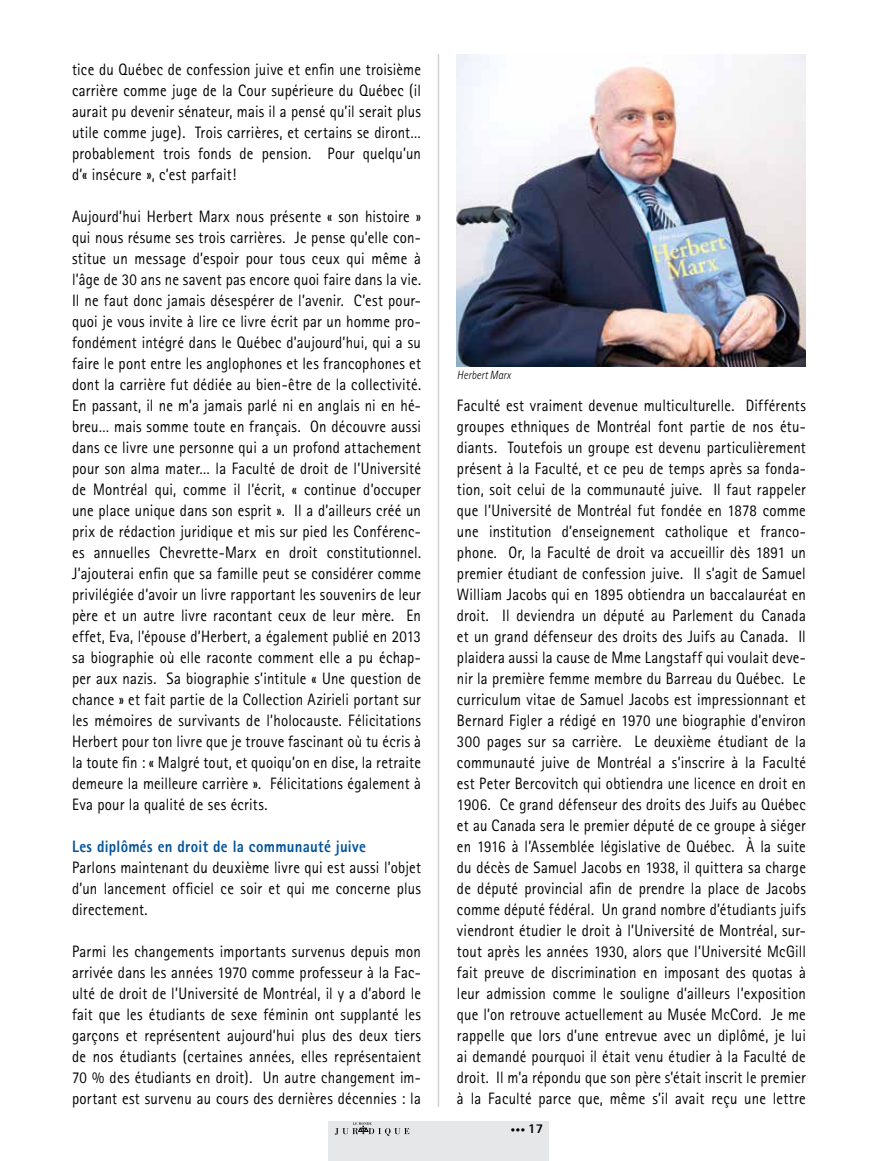
<style>
.page{position:relative;width:878px;height:1161px;background:#fff}
.page>*{position:absolute;margin:0;border:0;box-sizing:border-box;transform-origin:0 0}
.t1{font:16.5px/21px "Rotis Sans Serif";letter-spacing:.015em;color:#000;text-align:justify;scale:.9 1}
.t2{font:800 16.5px "Rotis Sans Serif";letter-spacing:.02em;color:#00539b;scale:.9 1}
.t3{font:italic 300 12px "Rotis Sans Serif";color:#000;scale:.9 1}
.t4{font:800 9px "Rotis Sans Serif";color:#000}
.s1{font-size:13.5px}
</style>
<div class="page">
<div style="left:328px;top:1121px;width:221px;height:40px;background:#e6e7e8"></div>
<svg style="left:335px;top:1122px;width:74px;height:14px"></svg>
<hr style="left:438px;top:54px;width:1px;height:1053px;background:#d1d3d4">
<img style="left:457px;top:54px;width:348px;height:312px">
<p class="t1" style="left:72px;top:59px;width:389px">tice du Québec de confession juive et enfin une troisième carrière comme juge de la Cour supérieure du Québec (il aurait pu devenir sénateur, mais il a pensé qu’il serait plus utile comme juge). Trois carrières, et certains se diront… probablement trois fonds de pension. Pour quelqu’un d’« insécure », c’est parfait!</p>
<p class="t1" style="left:72px;top:206px;width:389px">Aujourd’hui Herbert Marx nous présente « son histoire » qui nous résume ses trois carrières. Je pense qu’elle con&shy;stitue un message d’espoir pour tous ceux qui même à l’âge de 30 ans ne savent pas encore quoi faire dans la vie.<br>Il ne faut donc jamais désespérer de l’avenir. C’est pour&shy;quoi je vous invite à lire ce livre écrit par un homme pro&shy;fondément intégré dans le Québec d’aujourd’hui, qui a su faire le pont entre les anglophones et les francophones et dont la carrière fut dédiée au bien-être de la collectivité.<br>En passant, il ne m’a jamais parlé ni en anglais ni en hé&shy;breu… mais somme toute en français. On découvre aussi dans ce livre une personne qui a un profond attachement pour son alma mater… la Faculté de droit de l’Université de Montréal qui, comme il l’écrit, « continue d’occuper une place unique dans son esprit ». Il a d’ailleurs créé un prix de rédaction juridique et mis sur pied les Conférenc&shy;es annuelles Chevrette-Marx en droit constitutionnel.<br>J’ajouterai enfin que sa famille peut se considérer comme privilégiée d’avoir un livre rapportant les souvenirs de leur père et un autre livre racontant ceux de leur mère. En effet, Eva, l’épouse d’Herbert, a également publié en 2013 sa biographie où elle raconte comment elle a pu échap&shy;per aux nazis. Sa biographie s’intitule « Une question de chance » et fait partie de la Collection Azirieli portant sur les mémoires de survivants de l’holocauste. Félicitations Herbert pour ton livre que je trouve fascinant où tu écris à la toute fin : « Malgré tout, et quoiqu’on en dise, la retraite demeure la meilleure carrière ». Félicitations également à Eva pour la qualité de ses écrits.</p>
<p class="t2" style="left:72px;top:836px;width:328px">Les diplômés en droit de la communauté juive</p>
<p class="t1" style="left:72px;top:857px;width:389px">Parlons maintenant du deuxième livre qui est aussi l’objet d’un lancement officiel ce soir et qui me concerne plus directement.</p>
<p class="t1" style="left:72px;top:941px;width:389px">Parmi les changements importants survenus depuis mon arrivée dans les années 1970 comme professeur à la Fac&shy;ulté de droit de l’Université de Montréal, il y a d’abord le fait que les étudiants de sexe féminin ont supplanté les garçons et représentent aujourd’hui plus des deux tiers de nos étudiants (certaines années, elles représentaient 70 % des étudiants en droit). Un autre changement im&shy;portant est survenu au cours des dernières décennies : la</p>
<p class="t3" style="left:457px;top:368px;width:62px">Herbert Marx</p>
<p class="t1" style="left:457px;top:395px;width:389px">Faculté est vraiment devenue multiculturelle. Différents groupes ethniques de Montréal font partie de nos étu&shy;diants. Toutefois un groupe est devenu particulièrement présent à la Faculté, et ce peu de temps après sa fonda&shy;tion, soit celui de la communauté juive. Il faut rappeler que l’Université de Montréal fut fondée en 1878 comme une institution d’enseignement catholique et franco&shy;phone. Or, la Faculté de droit va accueillir dès 1891 un premier étudiant de confession juive. Il s’agit de Samuel William Jacobs qui en 1895 obtiendra un baccalauréat en droit. Il deviendra un député au Parlement du Canada et un grand défenseur des droits des Juifs au Canada. Il plaidera aussi la cause de Mme Langstaff qui voulait deve&shy;nir la première femme membre du Barreau du Québec. Le curriculum vitae de Samuel Jacobs est impressionnant et Bernard Figler a rédigé en 1970 une biographie d’environ 300 pages sur sa carrière. Le deuxième étudiant de la communauté juive de Montréal a s’inscrire à la Faculté est Peter Bercovitch qui obtiendra une licence en droit en 1906. Ce grand défenseur des droits des Juifs au Québec et au Canada sera le premier député de ce groupe à siéger en 1916 à l’Assemblée législative de Québec. À la suite du décès de Samuel Jacobs en 1938, il quittera sa charge de député provincial afin de prendre la place de Jacobs comme député fédéral. Un grand nombre d’étudiants juifs viendront étudier le droit à l’Université de Montréal, sur&shy;tout après les années 1930, alors que l’Université McGill fait preuve de discrimination en imposant des quotas à leur admission comme le souligne d’ailleurs l’exposition que l’on retrouve actuellement au Musée McCord. Je me rappelle que lors d’une entrevue avec un diplômé, je lui ai demandé pourquoi il était venu étudier à la Faculté de droit. Il m’a répondu que son père s’était inscrit le premier à la Faculté parce que, même s’il avait reçu une lettre</p>
<p class="t4" style="left:510px;top:1124px;width:34px">••• <span class="s1">17</span></p>
</div>
